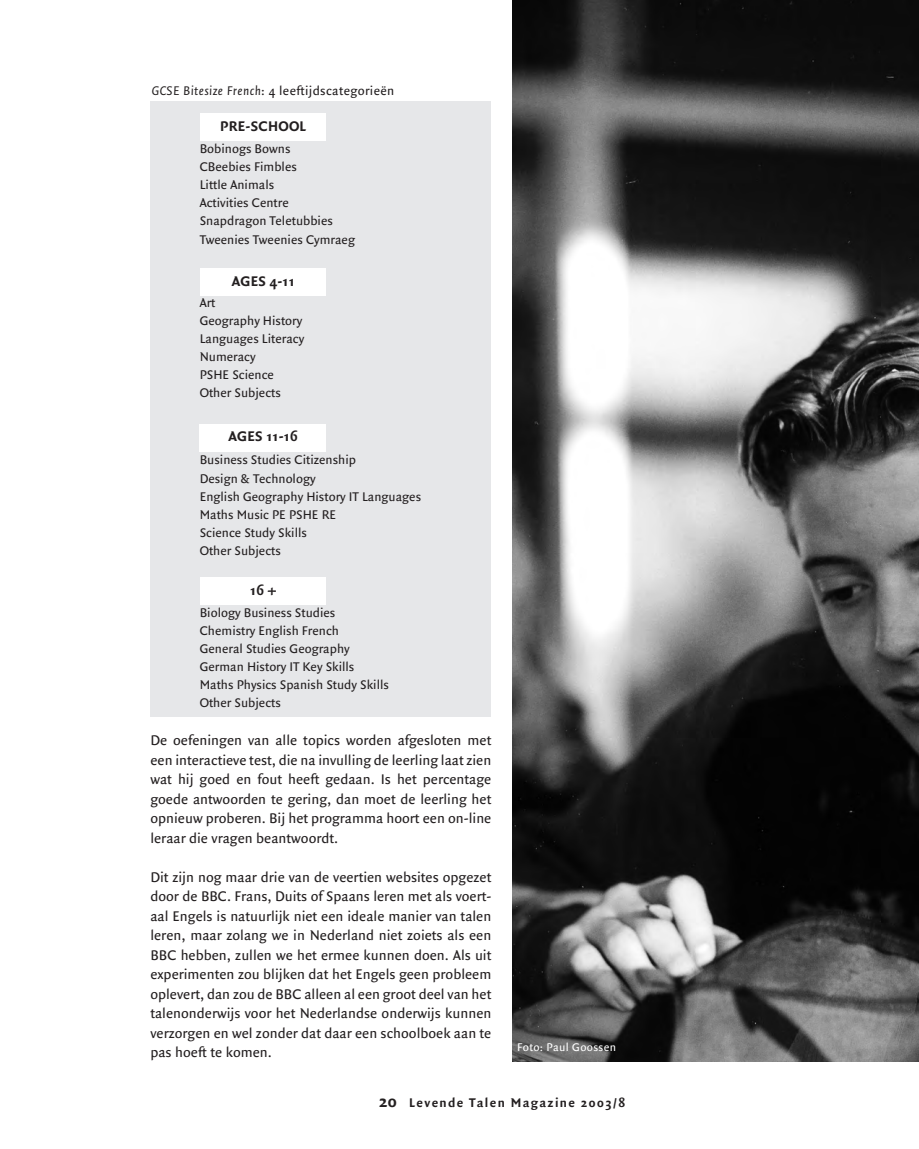
<style>
.page{position:relative;width:919px;height:1149px;background:#fff}
.page>*{position:absolute;margin:0;border:0;box-sizing:border-box;transform-origin:0 0}
.t1{font:15px/19.5px "Quadraat Sans";color:#231f20;text-align:justify}
.t2{font:700 15px "Quadraat Sans";letter-spacing:.015em;color:#231f20}
.t3{font:13.5px/18px "Quadraat Sans";color:#231f20}
.t4{font:13.5px "Quadraat Sans";letter-spacing:.025em;color:#231f20}
.t5{font:700 13.5px "Quadraat Sans";letter-spacing:.1em;color:#231f20}
.t6{font:12px "Quadraat Sans";letter-spacing:.025em;color:#fff}
.s1{font-style:italic}
.s2{font-size:18px}
</style>
<div class="page">
<div style="left:150px;top:87px;width:341px;height:629px;background:#e6e7e9"></div>
<div style="left:200px;top:114px;width:126px;height:27px;background:#fff"></div>
<div style="left:200px;top:268px;width:126px;height:27px;background:#fff"></div>
<div style="left:200px;top:424px;width:126px;height:27px;background:#fff"></div>
<div style="left:200px;top:577px;width:126px;height:27px;background:#fff"></div>
<div style="left:150px;top:83px;width:341px;height:18px;background:#fff"></div>
<img style="left:512px;top:0;width:406px;height:1060px">
<p class="t4" style="left:152px;top:85px;width:244px"><span class="s1">GCSE Bitesize French</span>: 4 leeftijdscategorieën</p>
<p class="t2" style="left:220px;top:120px;width:88px">PRE-SCHOOL</p>
<p class="t3" style="left:200px;top:141px;width:157px">Bobinogs Bowns<br>CBeebies Fimbles<br>Little Animals<br>Activities Centre<br>Snapdragon Teletubbies<br>Tweenies Tweenies Cymraeg</p>
<p class="t2" style="left:232px;top:275px;width:64px">AGES 4-11</p>
<p class="t3" style="left:200px;top:295px;width:106px">Art<br>Geography History<br>Languages Literacy<br>Numeracy<br>PSHE Science<br>Other Subjects</p>
<p class="t2" style="left:228px;top:430px;width:71px">AGES 11-16</p>
<p class="t3" style="left:200px;top:452px;width:223px">Business Studies Citizenship<br>Design &amp; Technology<br>English Geography History IT Languages<br>Maths Music PE PSHE RE<br>Science Study Skills<br>Other Subjects</p>
<p class="t2" style="left:250px;top:583px;width:27px">16 +</p>
<p class="t3" style="left:200px;top:604px;width:191px">Biology Business Studies<br>Chemistry English French<br>General Studies Geography<br>German History IT Key Skills<br>Maths Physics Spanish Study Skills<br>Other Subjects</p>
<p class="t1" style="left:150px;top:731px;width:342px">De oefeningen van alle topics worden afgesloten met een interactieve test, die na invulling de leerling laat zien wat hij goed en fout heeft gedaan. Is het percentage goede antwoorden te gering, dan moet de leerling het opnieuw proberen. Bij het programma hoort een on-line leraar die vragen beantwoordt.</p>
<p class="t1" style="left:150px;top:868px;width:342px">Dit zijn nog maar drie van de veertien websites opgezet door de BBC. Frans, Duits of Spaans leren met als voert&shy;aal Engels is natuurlijk niet een ideale manier van talen leren, maar zolang we in Nederland niet zoiets als een BBC hebben, zullen we het ermee kunnen doen. Als uit experimenten zou blijken dat het Engels geen probleem oplevert, dan zou de BBC alleen al een groot deel van het talenonderwijs voor het Nederlandse onderwijs kunnen verzorgen en wel zonder dat daar een schoolboek aan te pas hoeft te komen.</p>
<p class="t5" style="left:379px;top:1096px;width:248px"><span class="s2">20</span> Levende Talen Magazine 2003/8</p>
<p class="t6" style="left:517px;top:1042px;width:100px">Foto: Paul Goossen</p>
</div>
